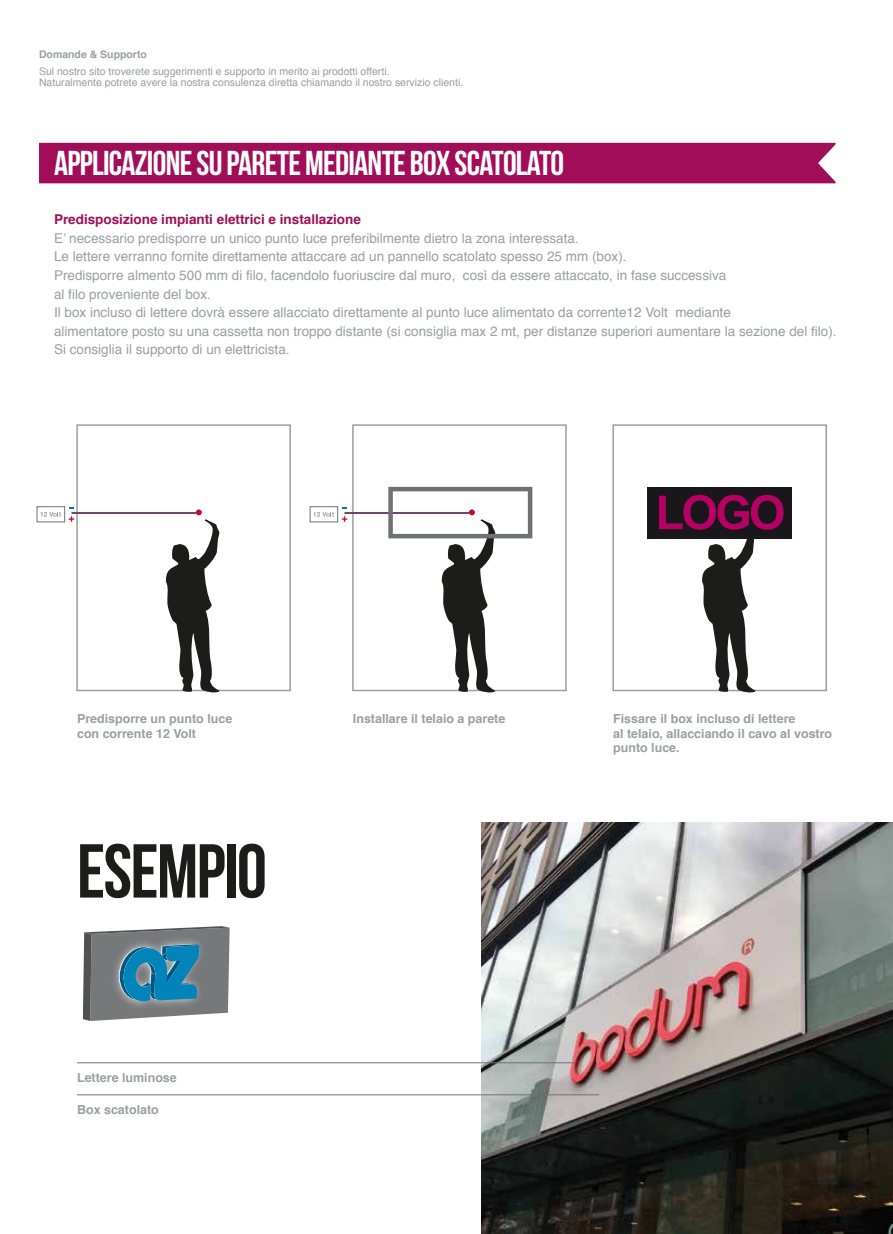
<style>
.page{position:relative;width:893px;height:1234px;background:#fff}
.page>*{position:absolute;margin:0;border:0;box-sizing:border-box;transform-origin:0 0}
.t1{font:76.2px "Bebas Neue";letter-spacing:-.02em;color:#1c1c1b}
.t2{font:34.5px "Bebas Neue";letter-spacing:-.02em;color:#fff}
.t3{font:13.5px/18.6px "Helvetica";color:#9c9e9f}
.t4{font:700 13.5px "Helvetica";color:#a10d59}
.t5{font:700 12.45px/14.4px "Helvetica";color:#9c9e9f}
.t6{font:10.5px/11.1px "Helvetica";color:#9c9e9f}
.t7{font:700 10.5px "Helvetica";color:#9c9e9f}
</style>
<div class="page">
<div style="left:39px;top:143px;width:796px;height:40px;background:#a10d59"></div>
<div style="left:76px;top:424px;width:215px;height:267px;border:2px solid #9f9d9d"></div>
<div style="left:352px;top:424px;width:215px;height:267px;border:2px solid #9f9d9d"></div>
<hr style="left:71px;top:512px;width:125px;height:1px;background:#0b72b5">
<hr style="left:71px;top:513px;width:125px;height:1px;background:#bd0a26">
<svg style="left:69px;top:516px;width:5px;height:5px"></svg>
<div style="left:37px;top:506px;width:28px;height:16px;border:1px solid #707172"></div>
<svg style="left:40px;top:512px;width:21px;height:4px"></svg>
<svg style="left:166px;top:509px;width:54px;height:184px"></svg>
<hr style="left:345px;top:512px;width:124px;height:1px;background:#0b72b5">
<hr style="left:345px;top:513px;width:124px;height:1px;background:#bd0a26">
<svg style="left:342px;top:516px;width:5px;height:5px"></svg>
<div style="left:310px;top:506px;width:28px;height:16px;border:1px solid #707172"></div>
<svg style="left:313px;top:512px;width:21px;height:4px"></svg>
<svg style="left:388px;top:486px;width:144px;height:207px"></svg>
<div style="left:612px;top:424px;width:215px;height:267px;border:2px solid #9f9d9d"></div>
<div style="left:647px;top:486px;width:144px;height:52px;background:#1a171c"></div>
<svg style="left:659px;top:494px;width:124px;height:199px"></svg>
<img style="left:482px;top:822px;width:411px;height:411px">
<hr style="left:77px;top:1062px;width:498px;height:1px;background:#707172">
<hr style="left:77px;top:1094px;width:522px;height:1px;background:#707172">
<svg style="left:83px;top:926px;width:147px;height:94px;background:#678593"></svg>
<p class="t7" style="left:39px;top:46px;width:109px">Domande &amp; Supporto</p>
<p class="t6" style="left:39px;top:66px;width:426px">Sul nostro sito troverete suggerimenti e supporto in merito ai prodotti offerti.<br>Naturalmente potrete avere la nostra consulenza diretta chiamando il nostro servizio clienti.</p>
<h2 class="t2" style="left:54px;top:144px;width:512px">APPLICAZIONE SU PARETE MEDIANTE BOX SCATOLATO</h2>
<p class="t4" style="left:54px;top:208px;width:308px">Predisposizione impianti elettrici e installazione</p>
<p class="t3" style="left:54px;top:229px;width:784px">E’ necessario predisporre un unico punto luce preferibilmente dietro la zona interessata.<br>Le lettere verranno fornite direttamente attaccare ad un pannello scatolato spesso 25 mm (box).<br>Predisporre almento 500 mm di filo, facendolo fuoriuscire dal muro, così da essere attaccato, in fase successiva<br>al filo proveniente del box.<br>Il box incluso di lettere dovrà essere allacciato direttamente al punto luce alimentato da corrente12 Volt mediante<br>alimentatore posto su una cassetta non troppo distante (si consiglia max 2 mt, per distanze superiori aumentare la sezione del filo).<br>Si consiglia il supporto di un elettricista.</p>
<p class="t5" style="left:77px;top:711px;width:157px">Predisporre un punto luce con corrente 12 Volt</p>
<p class="t5" style="left:353px;top:711px;width:154px">Installare il telaio a parete</p>
<p class="t5" style="left:613px;top:711px;width:220px">Fissare il box incluso di lettere<br>al telaio, allacciando il cavo al vostro punto luce.</p>
<h1 class="t1" style="left:77px;top:829px;width:191px">ESEMPIO</h1>
<p class="t5" style="left:77px;top:1070px;width:101px">Lettere luminose</p>
<p class="t5" style="left:77px;top:1102px;width:83px">Box scatolato</p>
</div>
